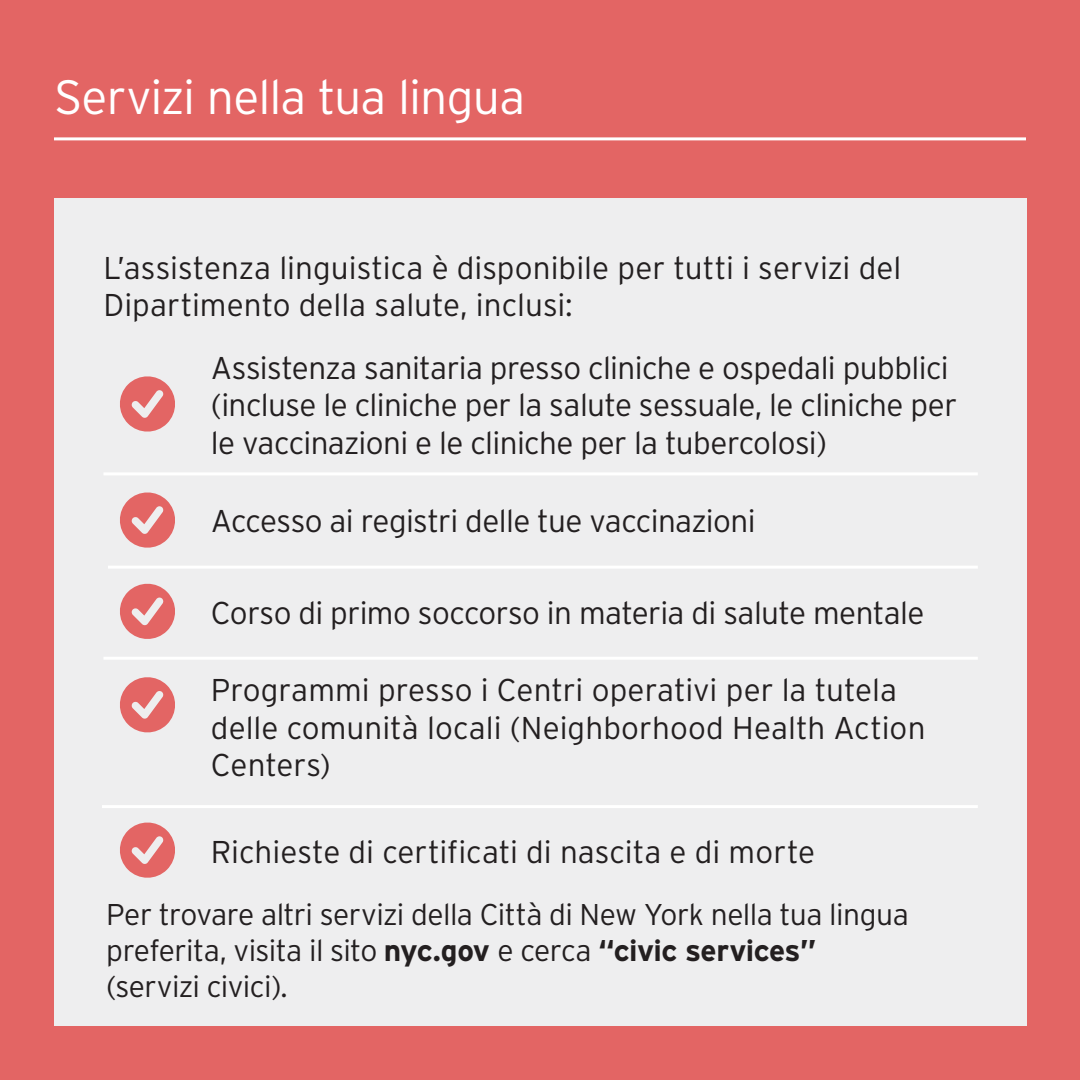
<style>
.page{position:relative;width:1080px;height:1080px;background:#e36564}
.page>*{position:absolute;margin:0;border:0;box-sizing:border-box;transform-origin:0 0}
.hed{font:300 48px "Interstate";letter-spacing:-.02em;color:#fff}
.body{font:300 31.5px/37.5px "Interstate";letter-spacing:-.015em;color:#231f20}
.body-2{font:300 30px/36px "Interstate";letter-spacing:-.02em;color:#231f20}
.s1{font-weight:700}
</style>
<div class="page">
<hr style="left:54px;top:137px;width:972px;height:3px;background:#fff">
<div style="left:54px;top:199px;width:972px;height:827px;background:#eeeeef"></div>
<hr style="left:103px;top:472px;width:875px;height:3px;background:#fff">
<hr style="left:108px;top:566px;width:870px;height:3px;background:#fff">
<hr style="left:103px;top:657px;width:875px;height:3px;background:#fff">
<hr style="left:102px;top:805px;width:876px;height:3px;background:#fff">
<svg style="left:120px;top:677px;width:55px;height:56px"></svg>
<svg style="left:120px;top:822px;width:55px;height:56px"></svg>
<svg style="left:120px;top:376px;width:55px;height:56px"></svg>
<svg style="left:120px;top:492px;width:55px;height:56px"></svg>
<svg style="left:120px;top:583px;width:55px;height:56px"></svg>
<p class="hed" style="left:54px;top:70px;width:473px">Servizi nella tua lingua</p>
<p class="body" style="left:103px;top:249px;width:799px">L’assistenza linguistica è disponibile per tutti i servizi del<br>Dipartimento della salute, inclusi:</p>
<p class="body" style="left:211px;top:349px;width:748px">Assistenza sanitaria presso cliniche e ospedali pubblici (incluse le cliniche per la salute sessuale, le cliniche per le vaccinazioni e le cliniche per la tubercolosi)</p>
<p class="body" style="left:211px;top:502px;width:546px">Accesso ai registri delle tue vaccinazioni</p>
<p class="body" style="left:211px;top:594px;width:715px">Corso di primo soccorso in materia di salute mentale</p>
<p class="body" style="left:211px;top:671px;width:716px">Programmi presso i Centri operativi per la tutela delle comunità locali (Neighborhood Health Action<br>Centers)</p>
<p class="body" style="left:211px;top:833px;width:606px">Richieste di certificati di nascita e di morte</p>
<p class="body-2" style="left:106px;top:896px;width:804px">Per trovare altri servizi della Città di New York nella tua lingua preferita, visita il sito <span class="s1">nyc.gov</span> e cerca <span class="s1">“civic services” </span>(servizi civici).</p>
</div>
